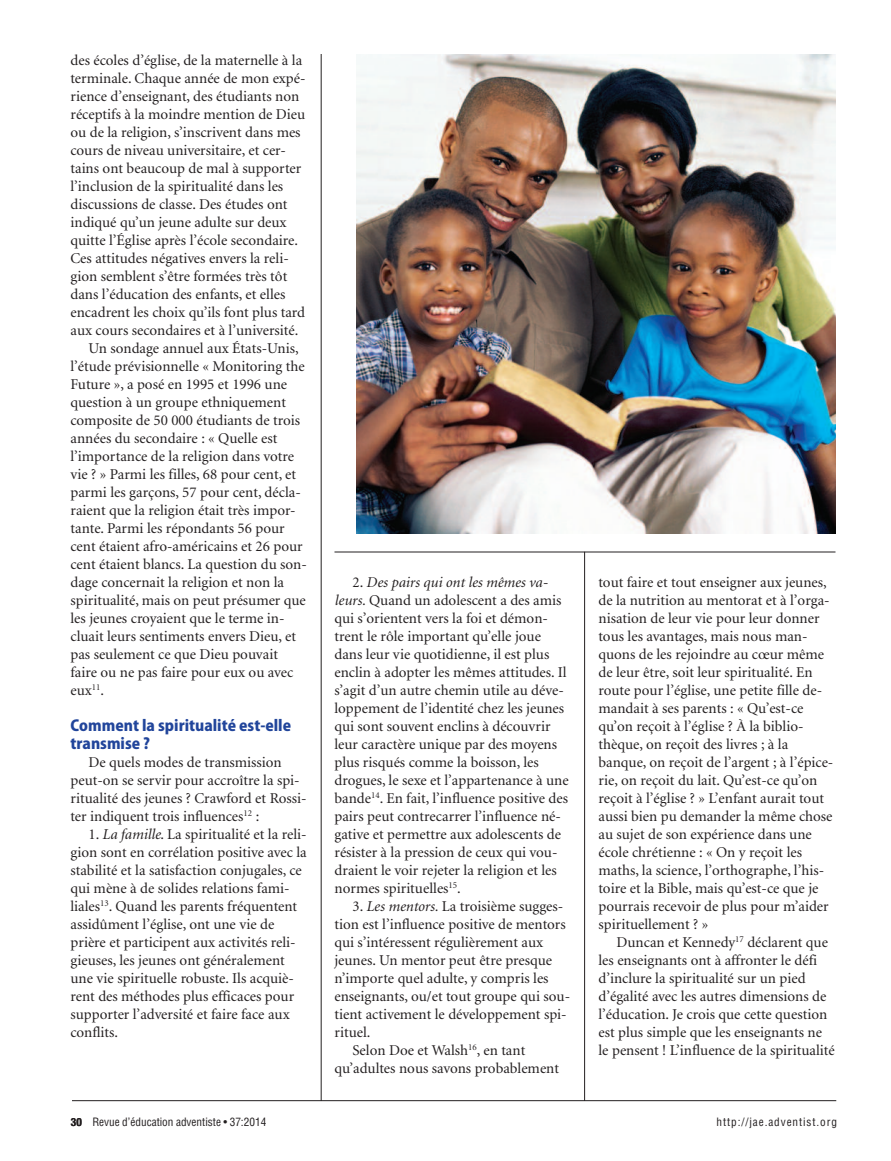
<style>
.page{position:relative;width:891px;height:1161px;background:#fff}
.page>*{position:absolute;margin:0;border:0;box-sizing:border-box;transform-origin:0 0}
.t1{font:15px/18px "Minion";color:#231f20}
.t2{font:800 15px/18px "Koz Go Pro";color:#21459b}
.t3{font:condensed 11.25px "Helvetica";color:#231f20}
.t4{font:condensed 11.25px "Helvetica";letter-spacing:.08em;color:#231f20}
.s1{font-style:italic}
.s2{font-family:"Helvetica Neue";font-weight:700}
</style>
<div class="page">
<hr style="left:321px;top:54px;width:1px;height:1047px;background:#231f20">
<hr style="left:72px;top:1100px;width:764px;height:1px;background:#231f20">
<hr style="left:584px;top:552px;width:1px;height:549px;background:#231f20">
<img style="left:356px;top:54px;width:480px;height:479px">
<hr style="left:334px;top:552px;width:502px;height:1px;background:#231f20">
<p class="t1" style="left:70px;top:52px;width:233px">des écoles d’église, de la maternelle à la</p>
<p class="t1" style="left:70px;top:70px;width:237px">terminale. Chaque année de mon expé-</p>
<p class="t1" style="left:70px;top:88px;width:230px">rience d’enseignant, des étudiants non</p>
<p class="t1" style="left:70px;top:106px;width:236px">réceptifs à la moindre mention de Dieu</p>
<p class="t1" style="left:70px;top:124px;width:232px">ou de la religion, s’inscrivent dans mes</p>
<p class="t1" style="left:70px;top:142px;width:217px">cours de niveau universitaire, et cer-</p>
<p class="t1" style="left:70px;top:160px;width:232px">tains ont beaucoup de mal à supporter</p>
<p class="t1" style="left:70px;top:178px;width:214px">l’inclusion de la spiritualité dans les</p>
<p class="t1" style="left:70px;top:196px;width:219px">discussions de classe. Des études ont</p>
<p class="t1" style="left:70px;top:214px;width:218px">indiqué qu’un jeune adulte sur deux</p>
<p class="t1" style="left:70px;top:232px;width:229px">quitte l’Église après l’école secondaire.</p>
<p class="t1" style="left:70px;top:250px;width:220px">Ces attitudes négatives envers la reli-</p>
<p class="t1" style="left:70px;top:268px;width:218px">gion semblent s’être formées très tôt</p>
<p class="t1" style="left:70px;top:286px;width:217px">dans l’éducation des enfants, et elles</p>
<p class="t1" style="left:70px;top:304px;width:236px">encadrent les choix qu’ils font plus tard</p>
<p class="t1" style="left:70px;top:322px;width:229px">aux cours secondaires et à l’université.</p>
<p class="t1" style="left:88px;top:340px;width:212px">Un sondage annuel aux États-Unis,</p>
<p class="t1" style="left:70px;top:358px;width:236px">l’étude prévisionnelle « Monitoring the</p>
<p class="t1" style="left:70px;top:376px;width:218px">Future », a posé en 1995 et 1996 une</p>
<p class="t1" style="left:70px;top:394px;width:217px">question à un groupe ethniquement</p>
<p class="t1" style="left:70px;top:412px;width:231px">composite de 50 000 étudiants de trois</p>
<p class="t1" style="left:70px;top:430px;width:209px">années du secondaire : « Quelle est</p>
<p class="t1" style="left:70px;top:448px;width:225px">l’importance de la religion dans votre</p>
<p class="t1" style="left:70px;top:466px;width:227px">vie ? » Parmi les filles, 68 pour cent, et</p>
<p class="t1" style="left:70px;top:484px;width:232px">parmi les garçons, 57 pour cent, décla-</p>
<p class="t1" style="left:70px;top:502px;width:227px">raient que la religion était très impor-</p>
<p class="t1" style="left:70px;top:520px;width:216px">tante. Parmi les répondants 56 pour</p>
<p class="t1" style="left:70px;top:538px;width:234px">cent étaient afro-américains et 26 pour</p>
<p class="t1" style="left:70px;top:556px;width:238px">cent étaient blancs. La question du son-</p>
<p class="t1" style="left:70px;top:574px;width:215px">dage concernait la religion et non la</p>
<p class="t1" style="left:70px;top:592px;width:237px">spiritualité, mais on peut présumer que</p>
<p class="t1" style="left:70px;top:610px;width:216px">les jeunes croyaient que le terme in-</p>
<p class="t1" style="left:70px;top:628px;width:227px">cluait leurs sentiments envers Dieu, et</p>
<p class="t1" style="left:70px;top:646px;width:209px">pas seulement ce que Dieu pouvait</p>
<p class="t1" style="left:70px;top:664px;width:224px">faire ou ne pas faire pour eux ou avec</p>
<p class="t1" style="left:70px;top:682px;width:35px">eux<sup>11</sup>.</p>
<p class="t2" style="left:70px;top:717px;width:222px">Comment la spiritualité est-elle transmise ?</p>
<p class="t1" style="left:70px;top:754px;width:238px;text-indent:18px">De quels modes de transmission peut-on se servir pour accroître la spi&shy;ritualité des jeunes ? Crawford et Rossi&shy;ter indiquent trois influences<sup>12</sup> :</p>
<p class="t1" style="left:70px;top:826px;width:238px;text-indent:18px">1. <span class="s1">La famille</span>. La spiritualité et la reli&shy;gion sont en corrélation positive avec la stabilité et la satisfaction conjugales, ce qui mène à de solides relations fami&shy;liales<sup>13</sup>. Quand les parents fréquentent assidûment l’église, ont une vie de prière et participent aux activités reli&shy;gieuses, les jeunes ont généralement une vie spirituelle robuste. Ils acquiè&shy;rent des méthodes plus efficaces pour supporter l’adversité et faire face aux conflits.</p>
<p class="t1" style="left:334px;top:574px;width:236px;text-indent:18px">2. <span class="s1">Des pairs qui ont les mêmes va&shy;leurs.</span> Quand un adolescent a des amis qui s’orientent vers la foi et démon&shy;trent le rôle important qu’elle joue dans leur vie quotidienne, il est plus enclin à adopter les mêmes attitudes. Il s’agit d’un autre chemin utile au déve&shy;loppement de l’identité chez les jeunes qui sont souvent enclins à découvrir leur caractère unique par des moyens plus risqués comme la boisson, les drogues, le sexe et l’appartenance à une bande<sup>14</sup>. En fait, l’influence positive des pairs peut contrecarrer l’influence né&shy;gative et permettre aux adolescents de résister à la pression de ceux qui vou&shy;draient le voir rejeter la religion et les normes spirituelles<sup>15</sup>.</p>
<p class="t1" style="left:352px;top:898px;width:212px">3. <span class="s1">Les mentors.</span> La troisième sugges-</p>
<p class="t1" style="left:334px;top:916px;width:233px">tion est l’influence positive de mentors</p>
<p class="t1" style="left:334px;top:934px;width:210px">qui s’intéressent régulièrement aux</p>
<p class="t1" style="left:334px;top:952px;width:219px">jeunes. Un mentor peut être presque</p>
<p class="t1" style="left:334px;top:970px;width:216px">n’importe quel adulte, y compris les</p>
<p class="t1" style="left:334px;top:988px;width:237px">enseignants, ou/et tout groupe qui sou-</p>
<p class="t1" style="left:334px;top:1006px;width:234px">tient activement le développement spi-</p>
<p class="t1" style="left:334px;top:1024px;width:38px">rituel.</p>
<p class="t1" style="left:352px;top:1042px;width:174px">Selon Doe et Walsh<sup>16</sup>, en tant</p>
<p class="t1" style="left:334px;top:1060px;width:226px">qu’adultes nous savons probablement</p>
<p class="t1" style="left:598px;top:574px;width:236px">tout faire et tout enseigner aux jeunes, de la nutrition au mentorat et à l’orga&shy;nisation de leur vie pour leur donner tous les avantages, mais nous man&shy;quons de les rejoindre au cœur même de leur être, soit leur spiritualité. En route pour l’église, une petite fille de&shy;mandait à ses parents : « Qu’est-ce qu’on reçoit à l’église ? À la biblio&shy;thèque, on reçoit des livres ; à la banque, on reçoit de l’argent ; à l’épice&shy;rie, on reçoit du lait. Qu’est-ce qu’on reçoit à l’église ? » L’enfant aurait tout aussi bien pu demander la même chose au sujet de son expérience dans une école chrétienne : « On y reçoit les maths, la science, l’orthographe, l’his&shy;toire et la Bible, mais qu’est-ce que je pourrais recevoir de plus pour m’aider spirituellement ? »</p>
<p class="t1" style="left:598px;top:934px;width:238px;text-indent:18px">Duncan et Kennedy<sup>17</sup> déclarent que les enseignants ont à affronter le défi d’inclure la spiritualité sur un pied d’égalité avec les autres dimensions de l’éducation. Je crois que cette question est plus simple que les enseignants ne le pensent ! L’influence de la spiritualité</p>
<p class="t3" style="left:71px;top:1118px;width:197px"><span class="s2">30</span> Revue d’éducation adventiste • 37:2014</p>
<p class="t4" style="left:717px;top:1118px;width:122px">http://jae.adventist.org</p>
</div>
